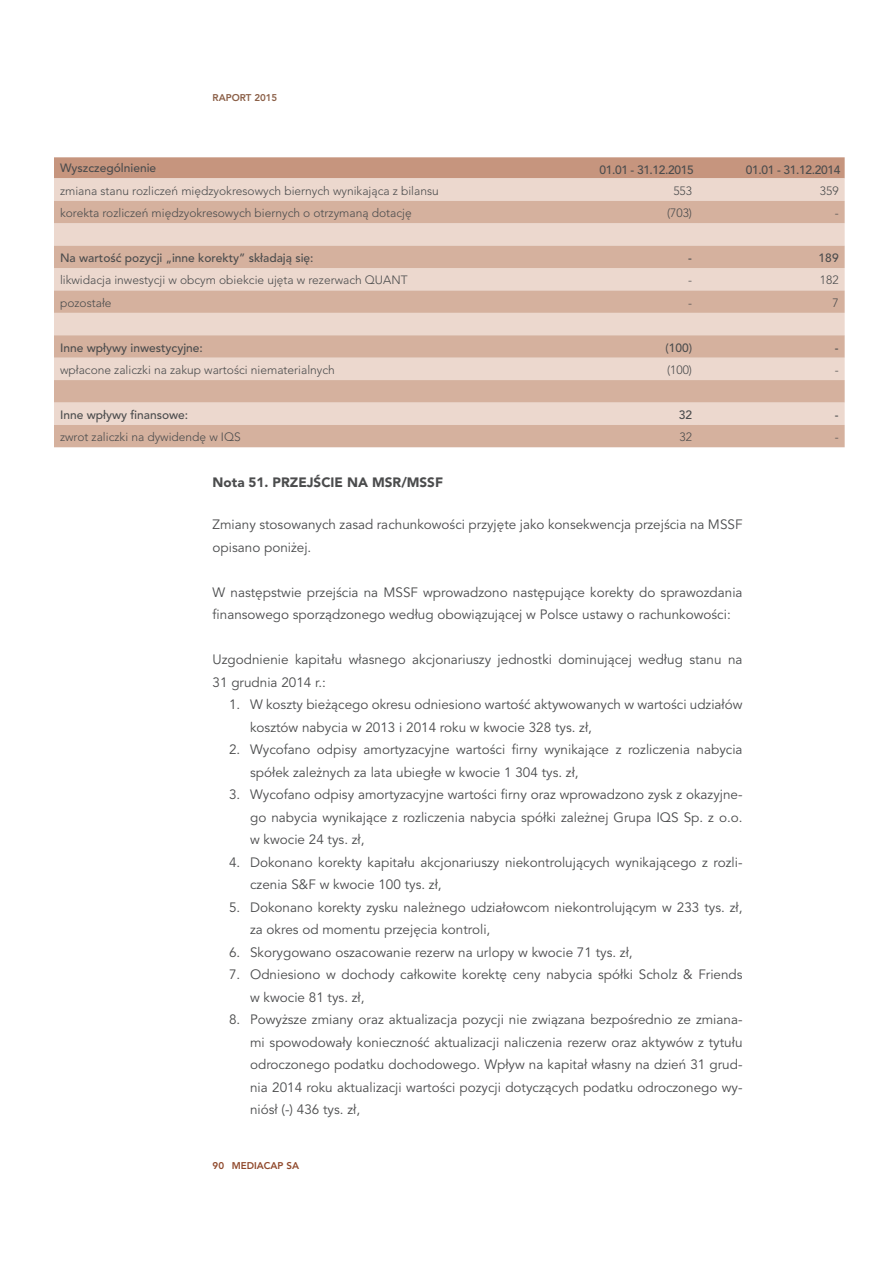
<style>
.page{position:relative;width:893px;height:1263px;background:#fff}
.page>*{position:absolute;margin:0;border:0;box-sizing:border-box;transform-origin:0 0}
.t1{font:13.5px/22.5px "Avenir LT Pro";color:#4b4c4d}
.t2{font:900 13.5px "Avenir LT Pro";color:#4b4c4d}
.t3{font:300 12px "Avenir LT Pro";color:#4b4c4d}
.t4{font:500 12px "Avenir LT Pro";color:#4b4c4d}
.t5{font:500 12px "Avenir LT Pro";letter-spacing:-.03em;color:#4b4c4d}
.t6{font:800 9.75px "Avenir LT Pro";color:#90492c}
.t7{font:800 9.75px "Avenir LT Pro";color:#8b5f47}
</style>
<div class="page">
<div style="left:54px;top:157px;width:791px;height:21px;background:#c6957e"></div>
<div style="left:54px;top:178px;width:791px;height:23px;background:#ecd8ce"></div>
<svg style="left:54px;top:201px;width:791px;height:246px;background:#dfc3b4"></svg>
<p class="t7" style="left:213px;top:92px;width:66px">RAPORT 2015</p>
<p class="t4" style="left:60px;top:161px;width:98px">Wyszczególnienie</p>
<p class="t5" style="left:599px;top:163px;width:96px">01.01 - 31.12.2015</p>
<p class="t5" style="left:746px;top:163px;width:96px">01.01 - 31.12.2014</p>
<p class="t3" style="left:60px;top:184px;width:380px">zmiana stanu rozliczeń międzyokresowych biernych wynikająca z bilansu</p>
<p class="t3" style="left:673px;top:184px;width:20px">553</p>
<p class="t3" style="left:820px;top:184px;width:20px">359</p>
<p class="t3" style="left:60px;top:206px;width:353px">korekta rozliczeń międzyokresowych biernych o otrzymaną dotację</p>
<p class="t3" style="left:667px;top:206px;width:26px">(703)</p>
<p class="t3" style="left:835px;top:206px;width:5px">-</p>
<p class="t4" style="left:60px;top:251px;width:255px">Na wartość pozycji „inne korekty” składają się:</p>
<p class="t4" style="left:688px;top:251px;width:5px">-</p>
<p class="t4" style="left:819px;top:251px;width:22px">189</p>
<p class="t3" style="left:60px;top:273px;width:349px">likwidacja inwestycji w obcym obiekcie ujęta w rezerwach QUANT</p>
<p class="t3" style="left:688px;top:273px;width:5px">-</p>
<p class="t3" style="left:820px;top:273px;width:20px">182</p>
<p class="t3" style="left:60px;top:296px;width:53px">pozostałe</p>
<p class="t3" style="left:688px;top:296px;width:5px">-</p>
<p class="t3" style="left:832px;top:296px;width:8px">7</p>
<p class="t4" style="left:60px;top:340px;width:144px">Inne wpływy inwestycyjne:</p>
<p class="t4" style="left:665px;top:340px;width:28px">(100)</p>
<p class="t4" style="left:835px;top:340px;width:5px">-</p>
<p class="t3" style="left:60px;top:363px;width:276px">wpłacone zaliczki na zakup wartości niematerialnych</p>
<p class="t3" style="left:667px;top:363px;width:26px">(100)</p>
<p class="t3" style="left:835px;top:363px;width:5px">-</p>
<p class="t4" style="left:60px;top:408px;width:130px">Inne wpływy finansowe:</p>
<p class="t4" style="left:679px;top:408px;width:15px">32</p>
<p class="t4" style="left:835px;top:408px;width:5px">-</p>
<p class="t3" style="left:60px;top:430px;width:182px">zwrot zaliczki na dywidendę w IQS</p>
<p class="t3" style="left:680px;top:430px;width:14px">32</p>
<p class="t3" style="left:835px;top:430px;width:5px">-</p>
<p class="t2" style="left:213px;top:474px;width:232px">Nota 51. PRZEJŚCIE NA MSR/MSSF</p>
<p class="t1" style="left:213px;top:513px;width:531px">Zmiany stosowanych zasad rachunkowości przyjęte jako konsekwencja przejścia na MSSF opisano poniżej.</p>
<p class="t1" style="left:213px;top:581px;width:531px">W następstwie przejścia na MSSF wprowadzono następujące korekty do sprawozdania finansowego sporządzonego według obowiązującej w Polsce ustawy o rachunkowości:</p>
<p class="t1" style="left:213px;top:648px;width:531px">Uzgodnienie kapitału własnego akcjonariuszy jednostki dominującej według stanu na<br>31 grudnia 2014 r.:</p>
<p class="t1" style="left:250px;top:693px;width:494px;text-indent:-21px">1. W koszty bieżącego okresu odniesiono wartość aktywowanych w wartości udziałów kosztów nabycia w 2013 i 2014 roku w kwocie 328 tys. zł,</p>
<p class="t1" style="left:250px;top:738px;width:494px;text-indent:-21px">2. Wycofano odpisy amortyzacyjne wartości firny wynikające z rozliczenia nabycia spółek zależnych za lata ubiegłe w kwocie 1 304 tys. zł,</p>
<p class="t1" style="left:250px;top:783px;width:494px;text-align:justify;text-indent:-21px">3. Wycofano odpisy amortyzacyjne wartości firny oraz wprowadzono zysk z okazyjne&shy;go nabycia wynikające z rozliczenia nabycia spółki zależnej Grupa IQS Sp. z o.o. w kwocie 24 tys. zł,</p>
<p class="t1" style="left:250px;top:851px;width:494px;text-indent:-21px">4. Dokonano korekty kapitału akcjonariuszy niekontrolujących wynikającego z rozli&shy;czenia S&amp;F w kwocie 100 tys. zł,</p>
<p class="t1" style="left:250px;top:896px;width:494px;text-indent:-21px">5. Dokonano korekty zysku należnego udziałowcom niekontrolującym w 233 tys. zł, za okres od momentu przejęcia kontroli,</p>
<p class="t1" style="left:229px;top:941px;width:405px">6. Skorygowano oszacowanie rezerw na urlopy w kwocie 71 tys. zł,</p>
<p class="t1" style="left:250px;top:963px;width:494px;text-indent:-21px">7. Odniesiono w dochody całkowite korektę ceny nabycia spółki Scholz &amp; Friends w kwocie 81 tys. zł,</p>
<p class="t1" style="left:250px;top:1008px;width:494px;text-align:justify;text-indent:-21px">8. Powyższe zmiany oraz aktualizacja pozycji nie związana bezpośrednio ze zmiana&shy;mi spowodowały konieczność aktualizacji naliczenia rezerw oraz aktywów z tytułu odroczonego podatku dochodowego. Wpływ na kapitał własny na dzień 31 grud&shy;nia 2014 roku aktualizacji wartości pozycji dotyczących podatku odroczonego wy&shy;niósł (-) 436 tys. zł,</p>
<p class="t6" style="left:213px;top:1160px;width:88px">90 MEDIACAP SA</p>
</div>
